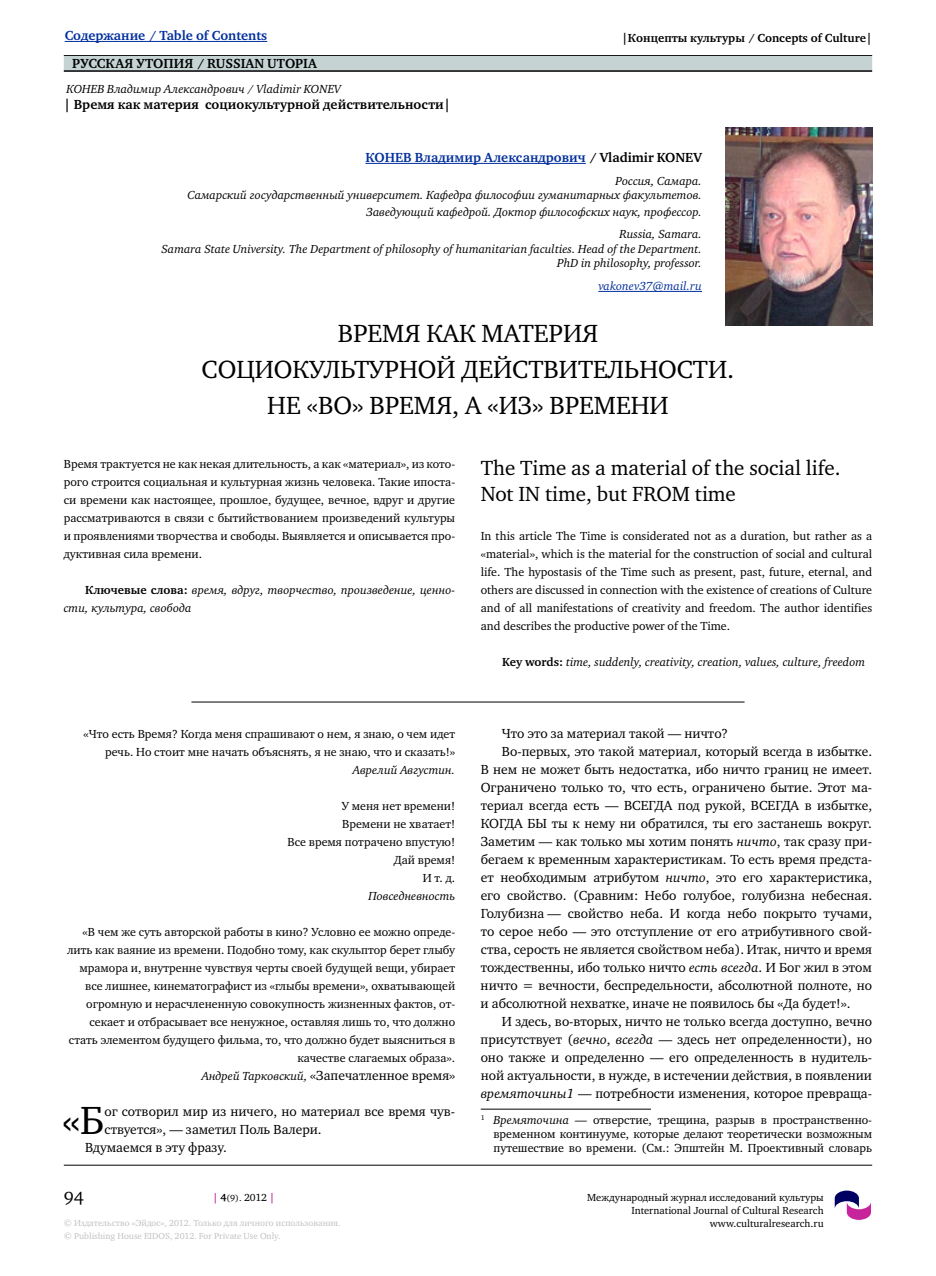
<style>
.page{position:relative;width:936px;height:1276px;background:#fff}
.page>*{position:absolute;margin:0;border:0;box-sizing:border-box;transform-origin:0 0}
.t1{font:40.35px "Charter C";color:#000}
.t2{font:25.5px/36px "Charter C";letter-spacing:.12em;color:#000}
.t3{font:21px/25.2px "Charter C";color:#000}
.t4{font:18px "Charter C";color:#000}
.t5{font:13.5px/18px "Charter C";color:#000;text-align:justify}
.t6{font:700 13.5px "Charter C";color:#000}
.t7{font:700 13.5px "Charter C";color:#002f9d}
.t8{font:12px/18px "Charter C";color:#000;text-align:justify}
.t9{font:italic 12px/14.4px "Charter C";color:#000;text-align:right}
.t10{font:700 12px "Charter C";color:#000}
.t11{font:italic 12px "Charter C";color:#002f9d}
.t12{font:10.5px/12.6px "Charter C";color:#000;text-align:right}
.t13{font:9px/12.8px "Charter C";color:#c2c2c2}
.t14{font:9px "Charter C";color:#000}
.s1{color:#000}
.s2{font-weight:700;font-style:normal}
.s3{font-style:italic;font-size:12px}
.s4{font-style:italic}
.s5{font-weight:700;font-size:10.5px;color:#c7249b}
.s6{font-weight:700;font-size:10.5px}
.s7{font-size:10.5px}
</style>
<div class="page">
<hr style="left:64px;top:55px;width:808px;height:1px;background:#000">
<div style="left:64px;top:56px;width:808px;height:15px;background:#c5d3d3"></div>
<hr style="left:64px;top:1165px;width:808px;height:1px;background:#000">
<hr style="left:64px;top:70px;width:808px;height:2px;background:#000">
<svg style="left:834px;top:1190px;width:37px;height:30px"></svg>
<hr style="left:65px;top:41px;width:202px;height:1px;background:#002f9d">
<hr style="left:365px;top:163px;width:220px;height:1px;background:#002f9d">
<hr style="left:598px;top:291px;width:104px;height:1px;background:#002f9d">
<hr style="left:191px;top:702px;width:553px;height:1px;background:#000">
<hr style="left:480px;top:1109px;width:171px;height:1px;background:#000">
<img style="left:725px;top:128px;width:147px;height:197px">
<p class="t7" style="left:65px;top:28px;width:204px">Содержание / Table of Contents</p>
<p class="t10" style="left:622px;top:31px;width:252px">|Концепты культуры / Concepts of Culture|</p>
<p class="t6" style="left:72px;top:56px;width:246px">Русская утопия / Russian UtopiA</p>
<p class="t9" style="left:67px;top:82px;width:276px">КОНЕВ Владимир Александрович / Vladimir KONEV</p>
<p class="t6" style="left:64px;top:97px;width:388px">| Время как материя социокультурной действительности|</p>
<p class="t7" style="left:365px;top:150px;width:338px">КОНЕВ Владимир Александрович <span class="s1">/ Vladimir KONEV</span></p>
<p class="t9" style="left:187px;top:174px;width:516px">Россия, Самара.<br>Самарский государственный университет. Кафедра философии гуманитарных факультетов.</p>
<p class="t9" style="left:366px;top:200px;width:337px;line-height:23px">Заведующий кафедрой. Доктор философских наук, профессор.<br>Russia, Samara.</p>
<p class="t9" style="left:161px;top:242px;width:542px">Samara State University. The Department of philosophy of humanitarian faculties. Head of the Department.<br>PhD in philosophy, professor.</p>
<p class="t11" style="left:598px;top:279px;width:105px">vakonev37@mail.ru</p>
<h2 class="t2" style="left:201px;top:316px;width:395px;text-indent:136px">Время какматерия социокультурной действит</h2>
<h2 class="t2" style="left:267px;top:352px;width:468px;text-indent:326px">ельности .<br>Не «ВО» время, а «ИЗ» времени</h2>
<p class="t8" style="left:64px;top:455px;width:393px">Время трактуется не как некая длительность, а как «материал», из кото&shy;рого строится социальная и культурная жизнь человека. Такие ипоста&shy;си времени как настоящее, прошлое, будущее, вечное, вдруг и другие рассматриваются в связи с бытийствованием произведений культуры и проявлениями творчества и свободы. Выявляется и описывается про&shy;дуктивная сила времени.</p>
<p class="t9" style="left:64px;top:581px;width:393px;line-height:18px;text-align:left;text-indent:21px"><span class="s2">Ключевые слова:</span> время, вдруг, творчество, произведение, ценно&shy;сти, культура, свобода</p>
<p class="t8" style="left:84px;top:725px;width:373px;text-align:right">«Что есть Время? Когда меня спрашивают о нем, я знаю, о чем идет речь. Но стоит мне начать объяснять, я не знаю, что и сказать!»</p>
<p class="t9" style="left:353px;top:763px;width:104px">Аврелий Августин.</p>
<p class="t8" style="left:287px;top:797px;width:169px;text-align:right">У меня нет времени!<br>Времени не хватает!<br>Все время потрачено впустую!<br>Дай время!<br>И т. д.</p>
<p class="t9" style="left:368px;top:889px;width:88px">Повседневность</p>
<p class="t8" style="left:67px;top:923px;width:389px;text-align:right">«В чем же суть авторской работы в кино? Условно ее можно опреде&shy;лить как ваяние из времени. Подобно тому, как скульптор берет глыбу мрамора и, внутренне чувствуя черты своей будущей вещи, убирает все лишнее, кинематографист из «глыбы времени», охватывающей огромную и нерасчлененную совокупность жизненных фактов, от&shy;секает и отбрасывает все ненужное, оставляя лишь то, что должно стать элементом будущего фильма, то, что должно будет выясниться в качестве слагаемых образа».</p>
<p class="t5" style="left:202px;top:1067px;width:255px"><span class="s3">Андрей Тарковский,</span> «Запечатленное время»</p>
<h1 class="t1" style="left:62px;top:1098px;width:44px">«Б</h1>
<p class="t5" style="left:104px;top:1103px;width:352px">ог сотворил мир из ничего, но материал все время чув-</p>
<p class="t5" style="left:104px;top:1121px;width:219px">ствуется», — заметил Поль Валери.</p>
<p class="t5" style="left:85px;top:1139px;width:143px">Вдумаемся в эту фразу.</p>
<h3 class="t3" style="left:480px;top:456px;width:361px">The Time as a material of the social life.<br>Not IN time, but FROM time</h3>
<p class="t8" style="left:480px;top:527px;width:393px">In this article The Time is considerated not as a duration, but rather as a «material», which is the material for the construction of social and cultural life. The hypostasis of the Time such as present, past, future, eternal, and others are discussed in connection with the existence of creations of Culture and of all manifestations of creativity and freedom. The author identifies and describes the productive power of the Time.</p>
<p class="t9" style="left:502px;top:655px;width:364px"><span class="s2">Key words:</span> time, suddenly, creativity, creation, values, culture, freedom</p>
<p class="t5" style="left:502px;top:725px;width:228px">Что это за материал такой — ничто?</p>
<p class="t5" style="left:502px;top:743px;width:371px">Во-первых, это такой материал, который всегда в избытке.</p>
<p class="t5" style="left:480px;top:761px;width:393px">В нем не может быть недостатка, ибо ничто границ не имеет.</p>
<p class="t5" style="left:480px;top:779px;width:393px">Ограничено только то, что есть, ограничено бытие. Этот ма-</p>
<p class="t5" style="left:480px;top:797px;width:181px">териал всегда есть — ВСЕГДА</p>
<p class="t5" style="left:677px;top:797px;width:111px">под рукой, ВСЕГДА</p>
<p class="t5" style="left:480px;top:797px;width:393px;text-indent:324px">в избытке, КОГДА БЫ ты к нему ни обратился, ты его застанешь вокруг.<br>Заметим — как только мы хотим понять <span class="s4">ничто</span>, так сразу при&shy;бегаем к временным характеристикам. То есть время предста&shy;ет необходимым атрибутом <span class="s4">ничто</span>, это его характеристика, его свойство. (Сравним: Небо голубое, голубизна небесная.<br>Голубизна — свойство неба. И когда небо покрыто тучами, то серое небо — это отступление от его атрибутивного свой&shy;ства, серость не является свойством неба). Итак, ничто и время тождественны, ибо только ничто <span class="s4">есть всегда</span>. И Бог жил в этом ничто = вечности, беспредельности, абсолютной полноте, но и абсолютной нехватке, иначе не появилось бы «Да будет!».</p>
<p class="t5" style="left:480px;top:1012px;width:393px;text-indent:21px">И здесь, во-вторых, ничто не только всегда доступно, вечно присутствует (<span class="s4">вечно</span>, <span class="s4">всегда</span> — здесь нет определенности), но оно также и определенно — его определенность в нудитель&shy;ной актуальности, в нужде, в истечении действия, в появлении <span class="s4">времяточины1</span> — потребности изменения, которое превраща-</p>
<p class="t8" style="left:493px;top:1112px;width:380px;line-height:14.4px;text-indent:-13px"><sup>1</sup> <span class="s4">Времяточина —</span> отверстие, трещина, разрыв в пространственно&shy;временном континууме, которые делают теоретически возможным путешествие во времени. (См.: Эпштейн М. Проективный словарь</p>
<h3 class="t4" style="left:64px;top:1188px;width:21px">94</h3>
<p class="t12" style="left:587px;top:1191px;width:238px">Международный журнал исследований культуры<br>International Journal of Cultural Research www.culturalresearch.ru</p>
<p class="t14" style="left:213px;top:1193px;width:63px"><span class="s5">|</span> <span class="s6">4</span>(9). <span class="s7">2012</span> <span class="s5">|</span></p>
<p class="t13" style="left:64px;top:1217px;width:278px">© Издательство «Эйдос», 2012. Только для личного использования. © Publishing House EIDOS, 2012. For Private Use Only.</p>
</div>
